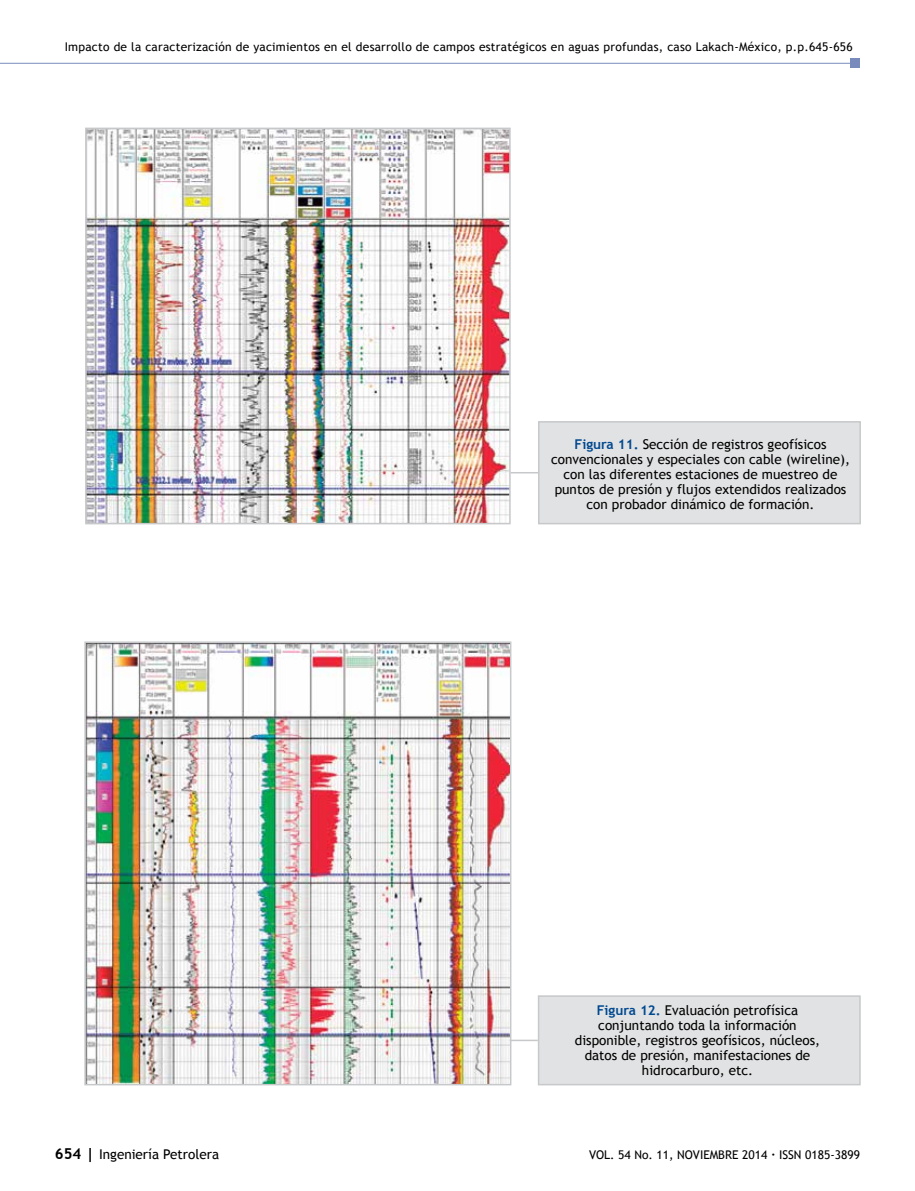
<style>
.page{position:relative;width:915px;height:1191px;background:#fff}
.page>*{position:absolute;margin:0;border:0;box-sizing:border-box;transform-origin:0 0}
.t1{font:13.5px/15px "Trebuchet MS";color:#000;text-align:center}
.t2{font:12px "Trebuchet MS";letter-spacing:.02em;color:#000}
.t3{font:12px "Trebuchet MS";color:#000}
.s1{font-weight:700;color:#004990}
.s2{font-weight:700;font-size:15px}
.s3{font-weight:700}
</style>
<div class="page">
<hr style="left:0;top:63px;width:854px;height:1px;background:#788bbc">
<div style="left:850px;top:59px;width:9px;height:9px;background:#788bbc"></div>
<img style="left:88px;top:131px;width:419px;height:390px">
<div style="left:85px;top:128px;width:425px;height:396px;border:2px solid #c6c8ca"></div>
<img style="left:87px;top:644px;width:421px;height:438px">
<div style="left:84px;top:641px;width:427px;height:444px;border:2px solid #c6c8ca"></div>
<div style="left:538px;top:421px;width:322px;height:103px;background:#e1e2e3;border:2px solid #c6c8ca"></div>
<svg style="left:510px;top:472px;width:28px;height:1px"></svg>
<div style="left:537px;top:995px;width:323px;height:90px;background:#e1e2e3;border:2px solid #c6c8ca"></div>
<hr style="left:509px;top:1039px;width:28px;height:2px;background:#c6c8ca">
<p class="t2" style="left:65px;top:39px;width:789px">Impacto de la caracterización de yacimientos en el desarrollo de campos estratégicos en aguas profundas, caso Lakach-México, p.p.645-656</p>
<p class="t1" style="left:551px;top:437px;width:300px"><span class="s1">Figura 11.</span> Sección de registros geofísicos convencionales y especiales con cable (wireline), con las diferentes estaciones de muestreo de puntos de presión y flujos extendidos realizados con probador dinámico de formación.</p>
<p class="t1" style="left:55px;top:1146px;width:166px"><span class="s2">654 |</span> Ingeniería Petrolera</p>
<p class="t1" style="left:574px;top:1003px;width:247px"><span class="s1">Figura 12.</span> Evaluación petrofísica conjuntando toda la información disponible, registros geofísicos, núcleos, datos de presión, manifestaciones de hidrocarburo, etc.</p>
<p class="t3" style="left:588px;top:1147px;width:272px">VOL. 54 No. 11, NOVIEMBRE 2014 <span class="s3">·</span> ISSN 0185-3899</p>
</div>
